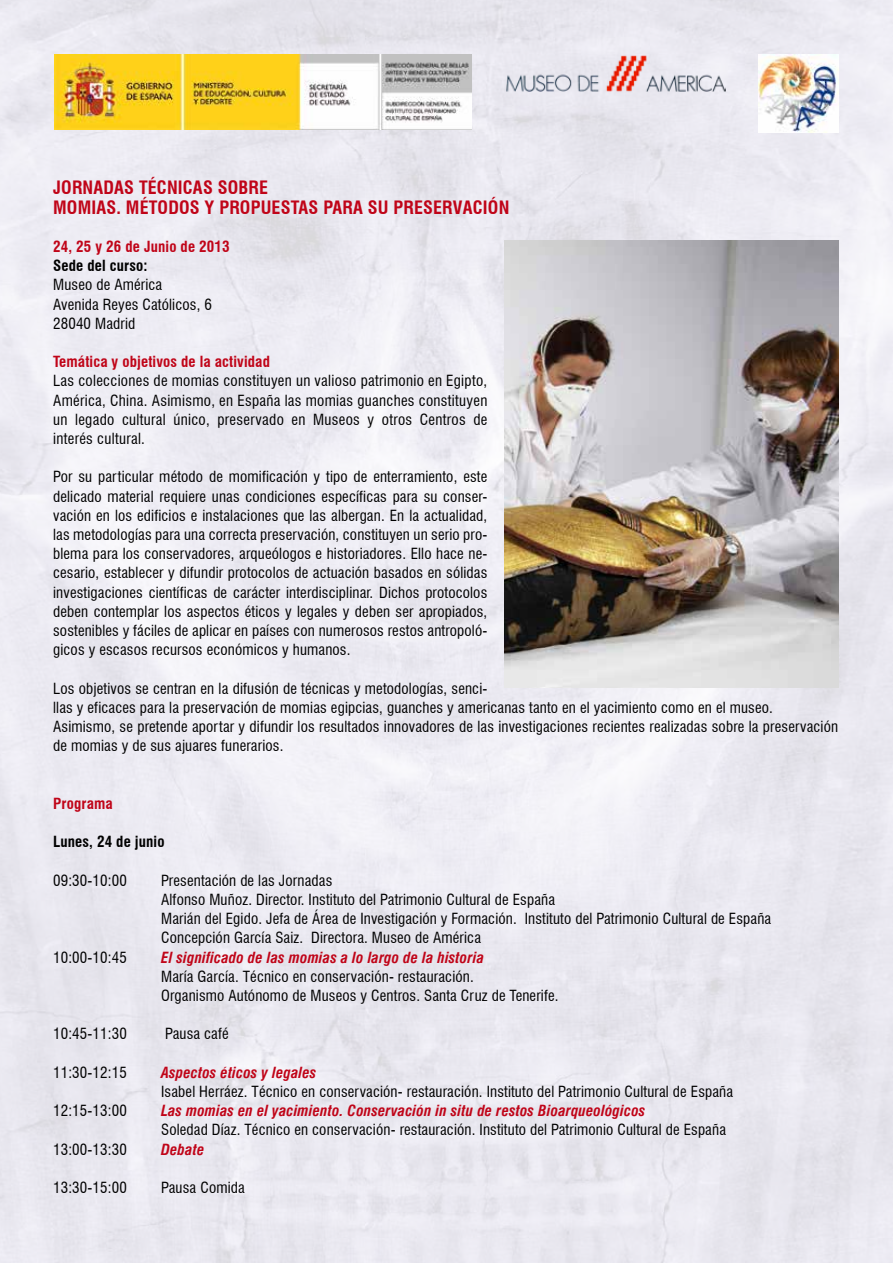
<style>
.page{position:relative;width:893px;height:1263px;background:#fff}
.page>*{position:absolute;margin:0;border:0;box-sizing:border-box;transform-origin:0 0}
.t1{font:700 condensed 18px/19.2px "Swiss 721 BT";letter-spacing:.01em;color:#c00418}
.t2{font:condensed 15px/19.2px "Swiss 721 BT";letter-spacing:.01em;color:#000}
.t3{font:italic 700 condensed 15px "Swiss 721 BT";letter-spacing:.01em;color:#c00418}
.t4{font:700 condensed 15px "Swiss 721 BT";letter-spacing:.01em;color:#c00418}
.t5{font:700 condensed 15px "Swiss 721 BT";letter-spacing:.01em;color:#000}
</style>
<div class="page">
<img style="left:0;top:0;width:893px;height:1263px">
<img style="left:54px;top:54px;width:417px;height:76px">
<img style="left:504px;top:240px;width:335px;height:448px">
<img style="left:758px;top:54px;width:81px;height:78px">
<img style="left:504px;top:54px;width:221px;height:40px">
<p class="t1" style="left:53px;top:178px;width:458px">JORNADAS TÉCNICAS SOBRE<br>MOMIAS. MÉTODOS Y PROPUESTAS PARA SU PRESERVACIÓN</p>
<p class="t4" style="left:53px;top:238px;width:178px">24, 25 y 26 de Junio de 2013</p>
<p class="t5" style="left:53px;top:257px;width:96px">Sede del curso:</p>
<p class="t2" style="left:53px;top:275px;width:160px">Museo de América<br>Avenida Reyes Católicos, 6<br>28040 Madrid</p>
<p class="t4" style="left:53px;top:353px;width:218px">Temática y objetivos de la actividad</p>
<p class="t2" style="left:53px;top:371px;width:436px;text-align:justify">Las colecciones de momias constituyen un valioso patrimonio en Egipto, América, China. Asimismo, en España las momias guanches constituyen un legado cultural único, preservado en Museos y otros Centros de interés cultural.</p>
<p class="t2" style="left:53px;top:467px;width:436px;text-align:justify">Por su particular método de momificación y tipo de enterramiento, este delicado material requiere unas condiciones específicas para su conser&shy;vación en los edificios e instalaciones que las albergan. En la actualidad, las metodologías para una correcta preservación, constituyen un serio pro&shy;blema para los conservadores, arqueólogos e historiadores. Ello hace ne&shy;cesario, establecer y difundir protocolos de actuación basados en sólidas investigaciones científicas de carácter interdisciplinar. Dichos protocolos deben contemplar los aspectos éticos y legales y deben ser apropiados, sostenibles y fáciles de aplicar en países con numerosos restos antropoló&shy;gicos y escasos recursos económicos y humanos.</p>
<p class="t2" style="left:53px;top:679px;width:786px">Los objetivos se centran en la difusión de técnicas y metodologías, senci-<br>llas y eficaces para la preservación de momias egipcias, guanches y americanas tanto en el yacimiento como en el museo.<br>Asimismo, se pretende aportar y difundir los resultados innovadores de las investigaciones recientes realizadas sobre la preservación de momias y de sus ajuares funerarios.</p>
<p class="t4" style="left:53px;top:794px;width:61px">Programa</p>
<p class="t5" style="left:53px;top:833px;width:113px">Lunes, 24 de junio</p>
<p class="t2" style="left:53px;top:871px;width:75px">09:30-10:00</p>
<p class="t2" style="left:161px;top:871px;width:612px">Presentación de las Jornadas<br>Alfonso Muñoz. Director. Instituto del Patrimonio Cultural de España<br>Marián del Egido. Jefa de Área de Investigación y Formación. Instituto del Patrimonio Cultural de España Concepción García Saiz. Directora. Museo de América</p>
<p class="t2" style="left:53px;top:947px;width:75px">10:00-10:45</p>
<p class="t3" style="left:161px;top:948px;width:324px">El significado de las momias a lo largo de la historia</p>
<p class="t2" style="left:161px;top:967px;width:399px">María García. Técnico en conservación- restauración.<br>Organismo Autónomo de Museos y Centros. Santa Cruz de Tenerife.</p>
<p class="t2" style="left:53px;top:1024px;width:75px">10:45-11:30</p>
<p class="t2" style="left:165px;top:1024px;width:65px">Pausa café</p>
<p class="t2" style="left:53px;top:1063px;width:75px">11:30-12:15</p>
<p class="t3" style="left:161px;top:1063px;width:157px">Aspectos éticos y legales</p>
<p class="t2" style="left:161px;top:1082px;width:573px">Isabel Herráez. Técnico en conservación- restauración. Instituto del Patrimonio Cultural de España</p>
<p class="t2" style="left:53px;top:1101px;width:75px">12:15-13:00</p>
<p class="t3" style="left:161px;top:1102px;width:486px">Las momias en el yacimiento. Conservación in situ de restos Bioarqueológicos</p>
<p class="t2" style="left:161px;top:1120px;width:566px">Soledad Díaz. Técnico en conservación- restauración. Instituto del Patrimonio Cultural de España</p>
<p class="t2" style="left:53px;top:1139px;width:75px">13:00-13:30</p>
<p class="t3" style="left:161px;top:1140px;width:45px">Debate</p>
<p class="t2" style="left:53px;top:1178px;width:75px">13:30-15:00</p>
<p class="t2" style="left:161px;top:1178px;width:85px">Pausa Comida</p>
</div>
